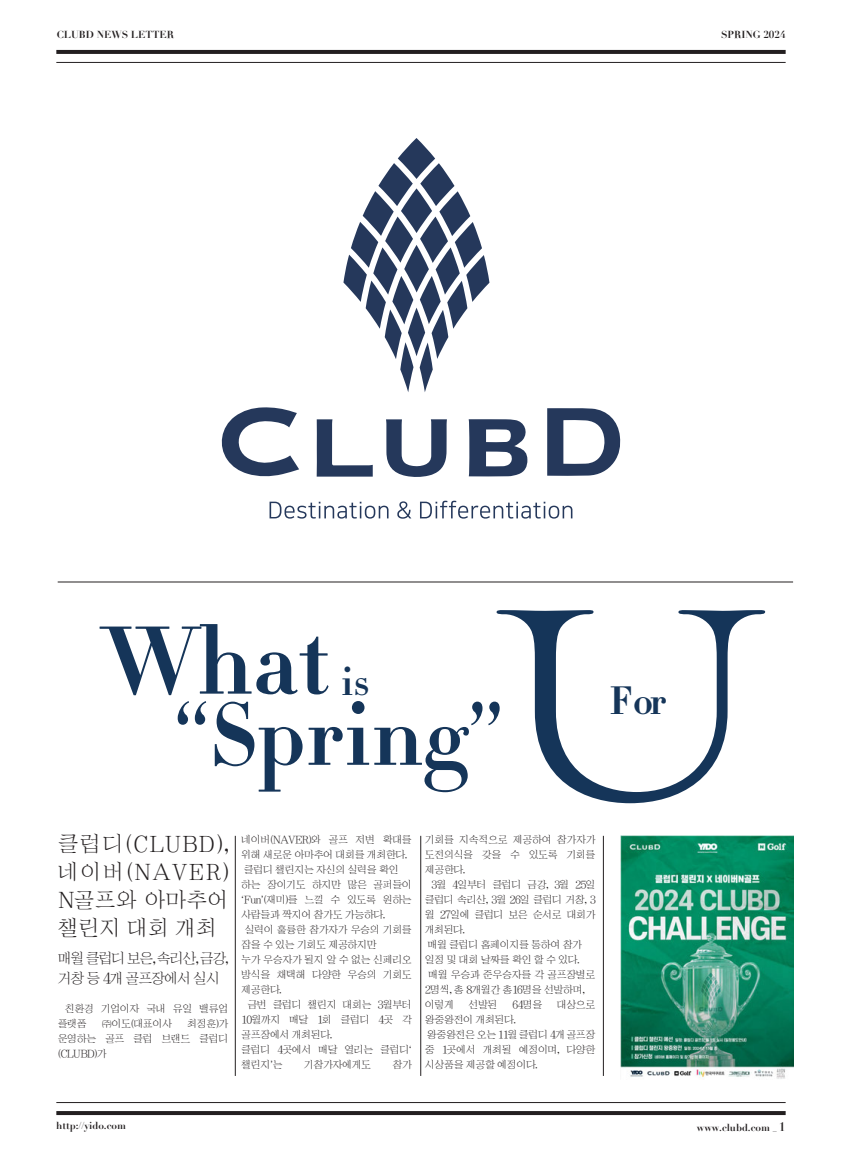
<style>
.page{position:relative;width:842px;height:1165px;background:#fff}
.page>*{position:absolute;margin:0;border:0;box-sizing:border-box;transform-origin:0 0}
.t1{font:300 339.8px "Aviano";color:#153559}
.t2{font:94.6px "Didot HTF B06 Bold";color:#153559}
.t3{font:87px "Didot HTF B06 Bold";color:#153559}
.t4{font:38.9px "Didot HTF B06 Bold";color:#153559}
.t5{font:21px/28px "DX Shnm Std";letter-spacing:.04em;color:#231f20;text-align:justify}
.t6{font:14px/20px "DX Shnm Std";letter-spacing:-.075em;color:#231f20}
.t7{font:10px/15px "DX Shnm Std";letter-spacing:-.04em;color:#231f20}
.t8{font:700 10px "Didot";color:#231f20}
.s1{font-size:8px}
.s2{font-size:12px}
</style>
<div class="page">
<svg style="left:56px;top:50px;width:730px;height:4px;background:#262223"></svg>
<hr style="left:56px;top:62px;width:730px;height:1px;background:#231f20">
<svg style="left:56px;top:1111px;width:730px;height:4px;background:#262223"></svg>
<hr style="left:56px;top:1102px;width:730px;height:1px;background:#231f20">
<svg style="left:270px;top:501px;width:118px;height:17px"></svg>
<svg style="left:397px;top:501px;width:14px;height:17px"></svg>
<svg style="left:420px;top:500px;width:152px;height:18px"></svg>
<div style="left:404px;top:245px;width:25px;height:47px;background:#25385b;border-radius:50%"></div>
<svg style="left:408px;top:307px;width:17px;height:49px"></svg>
<svg style="left:420px;top:163px;width:69px;height:229px"></svg>
<svg style="left:398px;top:138px;width:37px;height:41px"></svg>
<svg style="left:401px;top:188px;width:31px;height:45px"></svg>
<svg style="left:343px;top:163px;width:70px;height:229px"></svg>
<svg style="left:547px;top:408px;width:74px;height:68px"></svg>
<svg style="left:469px;top:419px;width:59px;height:57px"></svg>
<svg style="left:221px;top:407px;width:78px;height:70px"></svg>
<svg style="left:386px;top:419px;width:61px;height:58px"></svg>
<svg style="left:317px;top:419px;width:56px;height:57px"></svg>
<img style="left:621px;top:835px;width:172px;height:244px">
<hr style="left:58px;top:581px;width:735px;height:1px;background:#231f20">
<hr style="left:235px;top:835px;width:1px;height:240px;background:#231f20">
<hr style="left:420px;top:835px;width:1px;height:240px;background:#231f20">
<hr style="left:603px;top:835px;width:1px;height:240px;background:#231f20">
<p class="t8" style="left:57px;top:29px;width:119px">CLUBD NEWS LETTER</p>
<p class="t8" style="left:721px;top:29px;width:66px">SPRING 2024</p>
<h1 class="t1" style="left:488px;top:536px;width:287px">U</h1>
<h2 class="t2" style="left:104px;top:601px;width:228px">What</h2>
<h3 class="t3" style="left:173px;top:679px;width:333px">“Spring”</h3>
<h3 class="t4" style="left:341px;top:657px;width:30px">is</h3>
<h3 class="t4" style="left:609px;top:676px;width:59px">For</h3>
<h3 class="t5" style="left:58px;top:830px;width:172px">클럽디(CLUBD), 네이버(NAVER)<br>N골프와 아마추어 챌린지 대회 개최</h3>
<h3 class="t6" style="left:58px;top:948px;width:172px">매월 클럽디 보은, 속리산, 금강, 거창 등 4개 골프장에서 실시</h3>
<p class="t7" style="left:58px;top:1001px;width:172px;text-indent:7px">친환경 기업이자 국내 유일 밸류업 플랫폼</p>
<p class="t7" style="left:58px;top:1016px;width:172px;text-align:justify;text-indent:129px">최정훈)가 운영하는 골프 클럽 브랜드 클럽디 (CLUBD)가</p>
<p class="t7" style="left:102px;top:1016px;width:72px">㈜이도(대표이사</p>
<p class="t7" style="left:241px;top:832px;width:172px">네이버(NAVER)와 골프 저변 확대를</p>
<p class="t7" style="left:241px;top:847px;width:167px">위해 새로운 아마추어 대회를 개최한다.</p>
<p class="t7" style="left:244px;top:862px;width:156px">클럽디 챌린지는 자신의 실력을 확인</p>
<p class="t7" style="left:241px;top:877px;width:172px">하는 장이기도 하지만 많은 골퍼들이</p>
<p class="t7" style="left:241px;top:892px;width:172px">‘Fun’(재미)를 느낄 수 있도록 원하는</p>
<p class="t7" style="left:241px;top:907px;width:145px">사람들과 짝지어 참가도 가능하다.</p>
<p class="t7" style="left:245px;top:922px;width:169px">실력이 훌륭한 참가자가 우승의 기회를</p>
<p class="t7" style="left:241px;top:937px;width:137px">잡을 수 있는 기회도 제공하지만</p>
<p class="t7" style="left:241px;top:952px;width:172px">누가 우승자가 될지 알 수 없는 신페리오</p>
<p class="t7" style="left:241px;top:967px;width:172px">방식을 채택해 다양한 우승의 기회도</p>
<p class="t7" style="left:241px;top:982px;width:42px">제공한다.</p>
<p class="t7" style="left:247px;top:997px;width:166px">금번 클럽디 챌린지 대회는 3월부터</p>
<p class="t7" style="left:241px;top:1012px;width:172px">10월까지 매달 1회 클럽디 4곳 각</p>
<p class="t7" style="left:241px;top:1027px;width:92px">골프장에서 개최된다.</p>
<p class="t7" style="left:241px;top:1042px;width:172px">클럽디 4곳에서 매달 열리는 클럽디‘</p>
<p class="t7" style="left:241px;top:1057px;width:43px">챌린지’는</p>
<p class="t7" style="left:304px;top:1057px;width:69px">기참가자에게도</p>
<p class="t7" style="left:392px;top:1057px;width:21px">참가</p>
<p class="t7" style="left:425px;top:832px;width:172px;text-align:justify">기회를 지속적으로 제공하여 참가자가 도전의식을 갖을 수 있도록 기회를 제공한다.</p>
<p class="t7" style="left:431px;top:877px;width:166px">3월 4일부터 클럽디 금강, 3월 25일</p>
<p class="t7" style="left:425px;top:892px;width:172px">클럽디 속리산, 3월 26일 클럽디 거창, 3</p>
<p class="t7" style="left:425px;top:907px;width:172px">월 27일에 클럽디 보은 순서로 대회가</p>
<p class="t7" style="left:425px;top:922px;width:41px">개최된다.</p>
<p class="t7" style="left:427px;top:937px;width:156px">매월 클럽디 홈페이지를 통하여 참가</p>
<p class="t7" style="left:425px;top:952px;width:156px">일정 및 대회 날짜를 확인 할 수 있다.</p>
<p class="t7" style="left:428px;top:967px;width:169px">매월 우승과 준우승자를 각 골프장별로</p>
<p class="t7" style="left:425px;top:982px;width:161px">2명씩, 총 8개월간 총16명을 선발하며,</p>
<p class="t7" style="left:425px;top:997px;width:31px">이렇게</p>
<p class="t7" style="left:468px;top:997px;width:31px">선발된</p>
<p class="t7" style="left:512px;top:997px;width:32px">64명을</p>
<p class="t7" style="left:557px;top:997px;width:40px">대상으로</p>
<p class="t7" style="left:425px;top:1012px;width:172px">왕중왕전이 개최된다.<br>왕중왕전은 오는 11월 클럽디 4개 골프장 중 1곳에서 개최될 예정이며, 다양한 시상품을 제공할 예정이다.</p>
<p class="t8" style="left:56px;top:1118px;width:71px">http://yido.com</p>
<p class="t8" style="left:697px;top:1120px;width:90px">www.clubd.com <span class="s1">_</span> <span class="s2">1</span></p>
</div>
